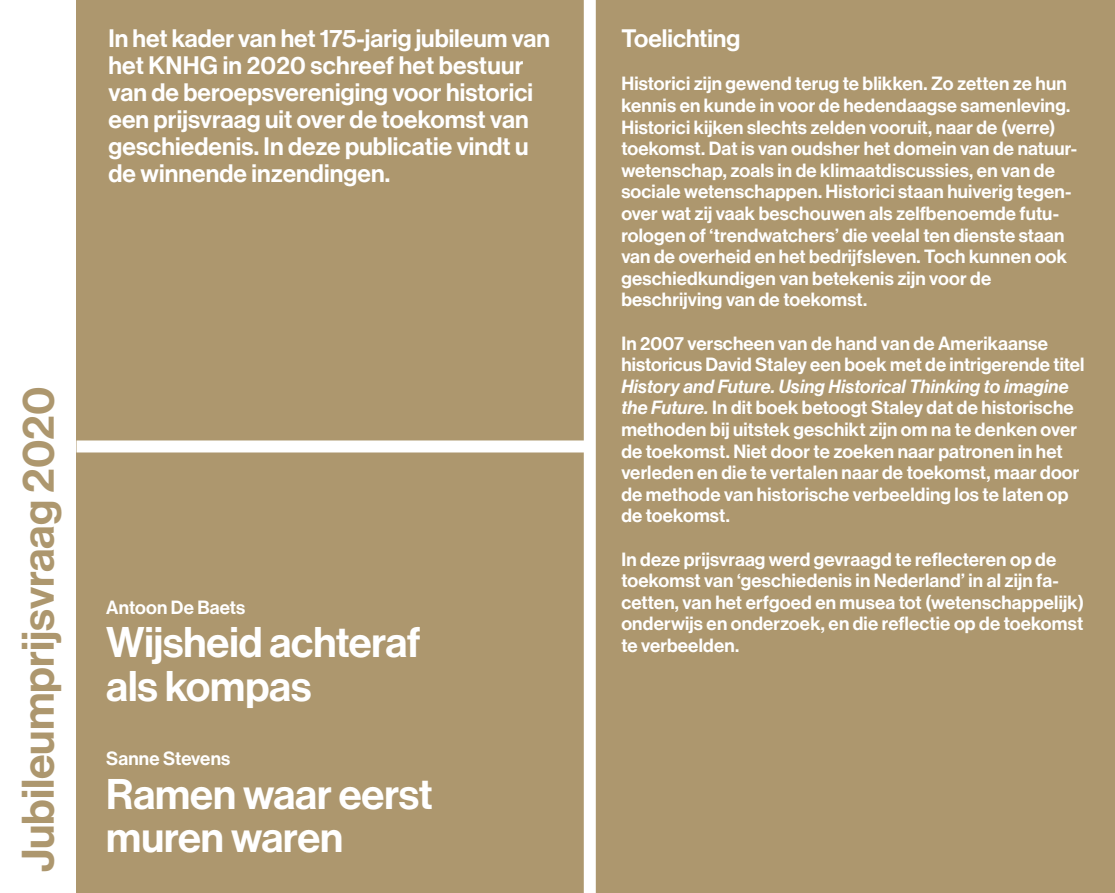
<style>
.page{position:relative;width:1115px;height:893px;background:#fff}
.page>*{position:absolute;margin:0;border:0;box-sizing:border-box;transform-origin:0 0}
.t1{font:44.55px "N Haas Grotesk DS Pro 65 Md";color:#ad976e}
.t2{font:42px/43.2px "N Haas Grotesk DS Pro 65 Md";letter-spacing:-.005em;color:#fff}
.t3{font:24.75px/27px "N Haas Grotesk DS Pro 65 Md";letter-spacing:.005em;color:#fff}
.t4{font:18.75px/21.6px "N Haas Grotesk DS Pro 65 Md";letter-spacing:.01em;color:#fff}
.t5{font:18.75px "N Haas Grotesk DS Pro 66 Md It";letter-spacing:.01em;color:#fff}
.s1{font-family:"N Haas Grotesk DS Pro 66 Md It"}
</style>
<div class="page">
<div style="left:85px;top:0;width:1029px;height:893px;background:#ad976e"></div>
<div style="left:76px;top:0;width:11px;height:893px;background:#ad976e"></div>
<div style="left:583px;top:0;width:12px;height:893px;background:#fff"></div>
<div style="left:76px;top:440px;width:513px;height:12px;background:#fff"></div>
<h3 class="t3" style="left:108px;top:25px;width:443px">In het kader van het 175-jarig jubileum van het KNHG in 2020 schreef het bestuur van de beroepsvereniging voor historici een prijsvraag uit over de toekomst van geschiedenis. In deze publicatie vindt u de winnende inzendingen.</h3>
<h1 class="t1" style="left:12px;top:872px;width:487px;rotate:-90deg">Jubileumprijsvraag 2020</h1>
<p class="t4" style="left:106px;top:597px;width:140px">Antoon De Baets</p>
<h2 class="t2" style="left:106px;top:622px;width:316px">Wijsheid achteraf als kompas</h2>
<p class="t4" style="left:106px;top:748px;width:125px">Sanne Stevens</p>
<h2 class="t2" style="left:106px;top:773px;width:328px">Ramen waar eerst muren waren</h2>
<h3 class="t3" style="left:621px;top:25px;width:120px">Toelichting</h3>
<p class="t4" style="left:621px;top:73px;width:457px">Historici zijn gewend terug te blikken. Zo zetten ze hun kennis en kunde in voor de hedendaagse samenleving.<br>Historici kijken slechts zelden vooruit, naar de (verre) toekomst. Dat is van oudsher het domein van de natuur&shy;wetenschap, zoals in de klimaatdiscussies, en van de sociale wetenschappen. Historici staan huiverig tegen&shy;over wat zij vaak beschouwen als zelfbenoemde futu&shy;rologen of ‘trendwatchers’ die veelal ten dienste staan van de overheid en het bedrijfsleven. Toch kunnen ook geschiedkundigen van betekenis zijn voor de beschrijving van de toekomst.</p>
<p class="t4" style="left:621px;top:332px;width:464px">In 2007 verscheen van de hand van de Amerikaanse historicus David Staley een boek met de intrigerende titel</p>
<p class="t5" style="left:621px;top:375px;width:449px">History and Future. Using Historical Thinking to imagine</p>
<p class="t4" style="left:621px;top:397px;width:459px"><span class="s1">the Future.</span> In dit boek betoogt Staley dat de historische methoden bij uitstek geschikt zijn om na te denken over de toekomst. Niet door te zoeken naar patronen in het verleden en die te vertalen naar de toekomst, maar door de methode van historische verbeelding los te laten op de toekomst.</p>
<p class="t4" style="left:621px;top:548px;width:464px">In deze prijsvraag werd gevraagd te reflecteren op de toekomst van ‘geschiedenis in Nederland’ in al zijn fa&shy;cetten, van het erfgoed en musea tot (wetenschappelijk) onderwijs en onderzoek, en die reflectie op de toekomst te verbeelden.</p>
</div>
